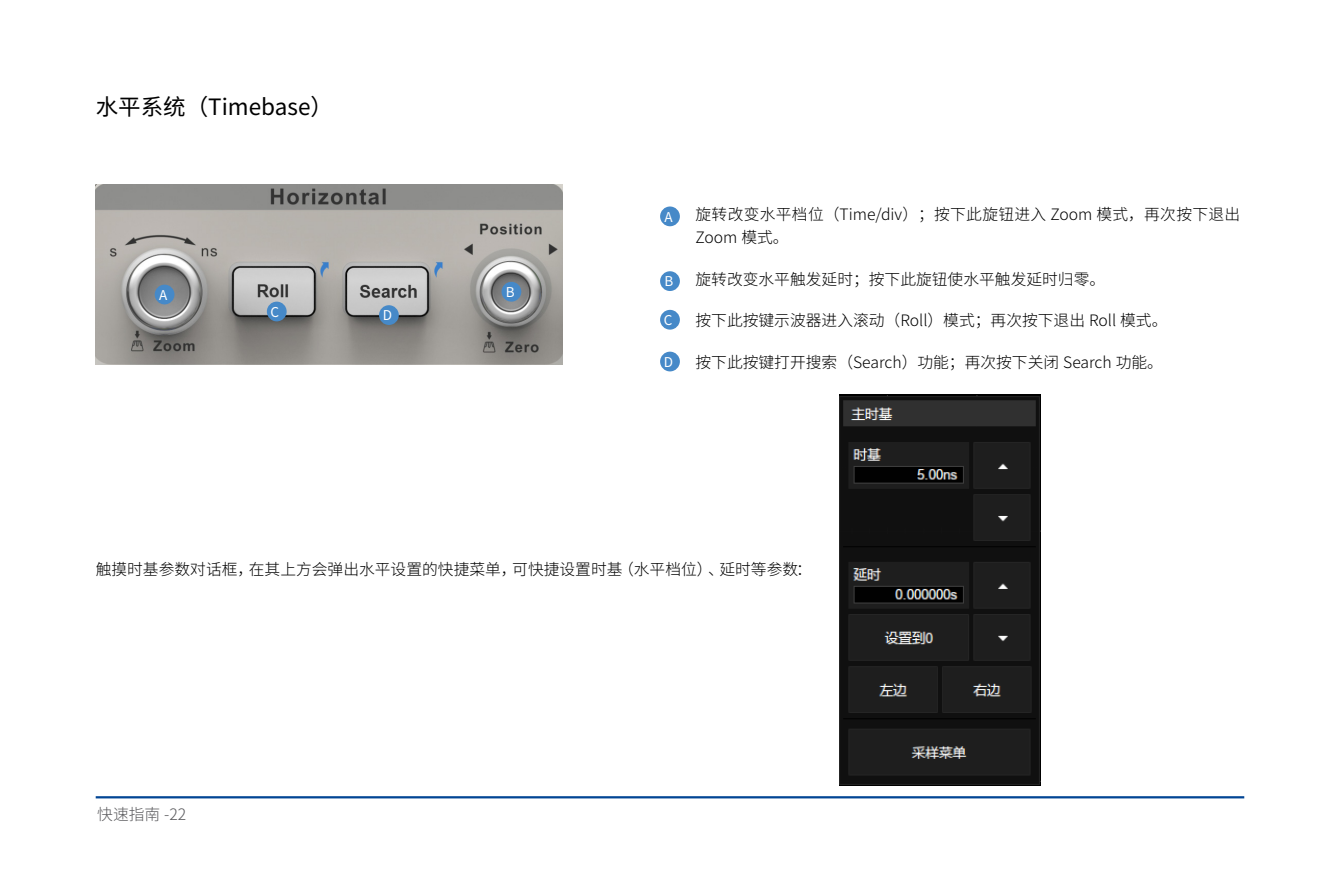
<style>
.page{position:relative;width:1340px;height:893px;background:#fff}
.page>*{position:absolute;margin:0;border:0;box-sizing:border-box;transform-origin:0 0}
.t1{font:22.5px "Source Han Sans SC";color:#000}
.t2{font:300 15.75px "Source Han Sans SC";color:#000}
.t3{font:300 15.75px/22.5px "Source Han Sans SC";letter-spacing:.02em;color:#000}
.t4{font:300 15.75px "Source Han Sans SC";color:#58585b}
.t5{font:13.5px "Source Han Sans SC";color:#fff}
</style>
<div class="page">
<hr style="left:96px;top:796px;width:1148px;height:2px;background:#014594">
<img style="left:96px;top:185px;width:466px;height:179px">
<img style="left:839px;top:395px;width:201px;height:391px">
<div style="left:660px;top:206px;width:20px;height:20px;background:#4689c8;border-radius:50%"></div>
<div style="left:155px;top:285px;width:19px;height:19px;background:#4689c8;border-radius:50%"></div>
<div style="left:660px;top:271px;width:20px;height:20px;background:#4689c8;border-radius:50%"></div>
<div style="left:501px;top:282px;width:20px;height:20px;background:#4689c8;border-radius:50%"></div>
<div style="left:660px;top:310px;width:20px;height:20px;background:#4689c8;border-radius:50%"></div>
<div style="left:267px;top:302px;width:20px;height:19px;background:#4689c8;border-radius:50%"></div>
<div style="left:660px;top:352px;width:20px;height:19px;background:#4689c8;border-radius:50%"></div>
<div style="left:379px;top:305px;width:20px;height:20px;background:#4689c8;border-radius:50%"></div>
<h1 class="t1" style="left:96px;top:95px;width:239px">水平系统（Timebase）</h1>
<p class="t5" style="left:159px;top:287px;width:10px">A</p>
<p class="t5" style="left:270px;top:304px;width:10px">C</p>
<p class="t5" style="left:383px;top:308px;width:11px">D</p>
<p class="t5" style="left:506px;top:284px;width:10px">B</p>
<p class="t5" style="left:664px;top:209px;width:10px">A</p>
<p class="t5" style="left:664px;top:274px;width:10px">B</p>
<p class="t5" style="left:664px;top:312px;width:10px">C</p>
<p class="t5" style="left:664px;top:354px;width:11px">D</p>
<p class="t3" style="left:695px;top:204px;width:546px">旋转改变水平档位（Time/div）；按下此旋钮进入 Zoom 模式，再次按下退出<br>Zoom 模式。</p>
<p class="t2" style="left:695px;top:270px;width:411px">旋转改变水平触发延时；按下此旋钮使水平触发延时归零。</p>
<p class="t2" style="left:695px;top:311px;width:473px">按下此按键示波器进入滚动（Roll）模式；再次按下退出 Roll 模式。</p>
<p class="t2" style="left:695px;top:353px;width:469px">按下此按键打开搜索（Search）功能；再次按下关闭 Search 功能。</p>
<p class="t2" style="left:96px;top:560px;width:717px">触摸时基参数对话框，在其上方会弹出水平设置的快捷菜单，可快捷设置时基（水平档位）、延时等参数：</p>
<p class="t4" style="left:97px;top:805px;width:91px">快速指南 -22</p>
</div>
